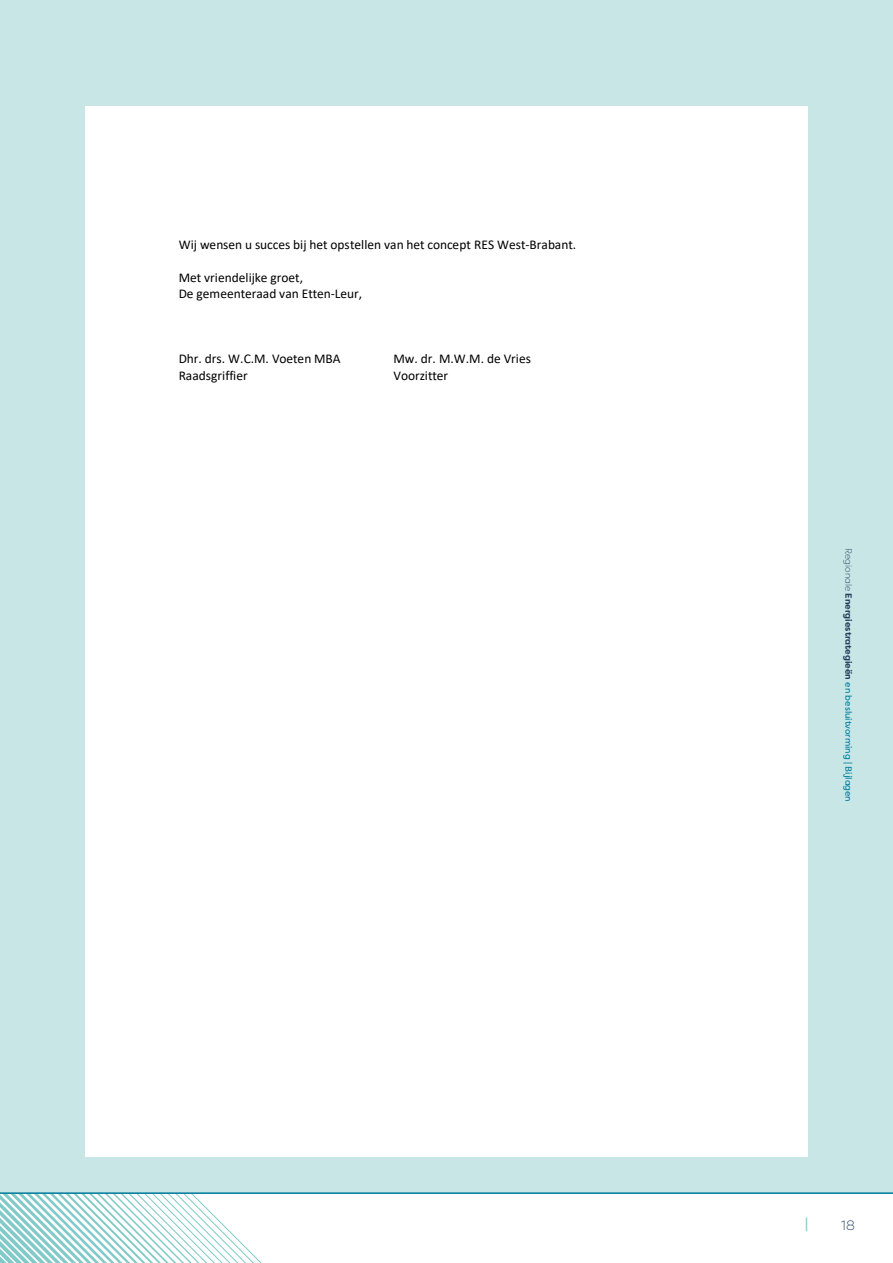
<style>
.page{position:relative;width:893px;height:1263px;background:#fff}
.page>*{position:absolute;margin:0;border:0;box-sizing:border-box;transform-origin:0 0}
.t1{font:700 13.8px "Filson Pro";color:#81cac9}
.t2{font:300 13.5px "Filson Pro";color:#223c5a}
.t3{font:13.35px/16.4px "Calibri";color:#000}
.t4{font:9px "Filson Pro";color:#007b9c}
.s1{font-weight:300;color:#223c5a}
.s2{font-weight:700;color:#223c5a}
</style>
<div class="page">
<div style="left:0;top:0;width:893px;height:1194px;background:#c8e6e5"></div>
<div style="left:85px;top:106px;width:722px;height:1051px;background:#fff"></div>
<svg style="left:0;top:1194px;width:262px;height:69px"></svg>
<hr style="left:0;top:1192px;width:893px;height:2px;background:#007b9c">
<p class="t3" style="left:179px;top:236px;width:399px">Wij wensen u succes bij het opstellen van het concept RES West-Brabant.</p>
<p class="t3" style="left:179px;top:269px;width:185px">Met vriendelijke groet,<br>De gemeenteraad van Etten-Leur,</p>
<p class="t3" style="left:179px;top:350px;width:163px">Dhr. drs. W.C.M. Voeten MBA</p>
<p class="t3" style="left:393px;top:350px;width:139px">Mw. dr. M.W.M. de Vries</p>
<p class="t3" style="left:179px;top:367px;width:71px">Raadsgriffier</p>
<p class="t3" style="left:393px;top:367px;width:56px">Voorzitter</p>
<p class="t4" style="left:855px;top:548px;width:256px;rotate:90deg"><span class="s1">Regionale</span> <span class="s2">Energiestrategieën</span> en besluitvorming | Bijlagen</p>
<p class="t1" style="left:805px;top:1214px;width:5px">|</p>
<p class="t2" style="left:841px;top:1216px;width:16px">18</p>
</div>
